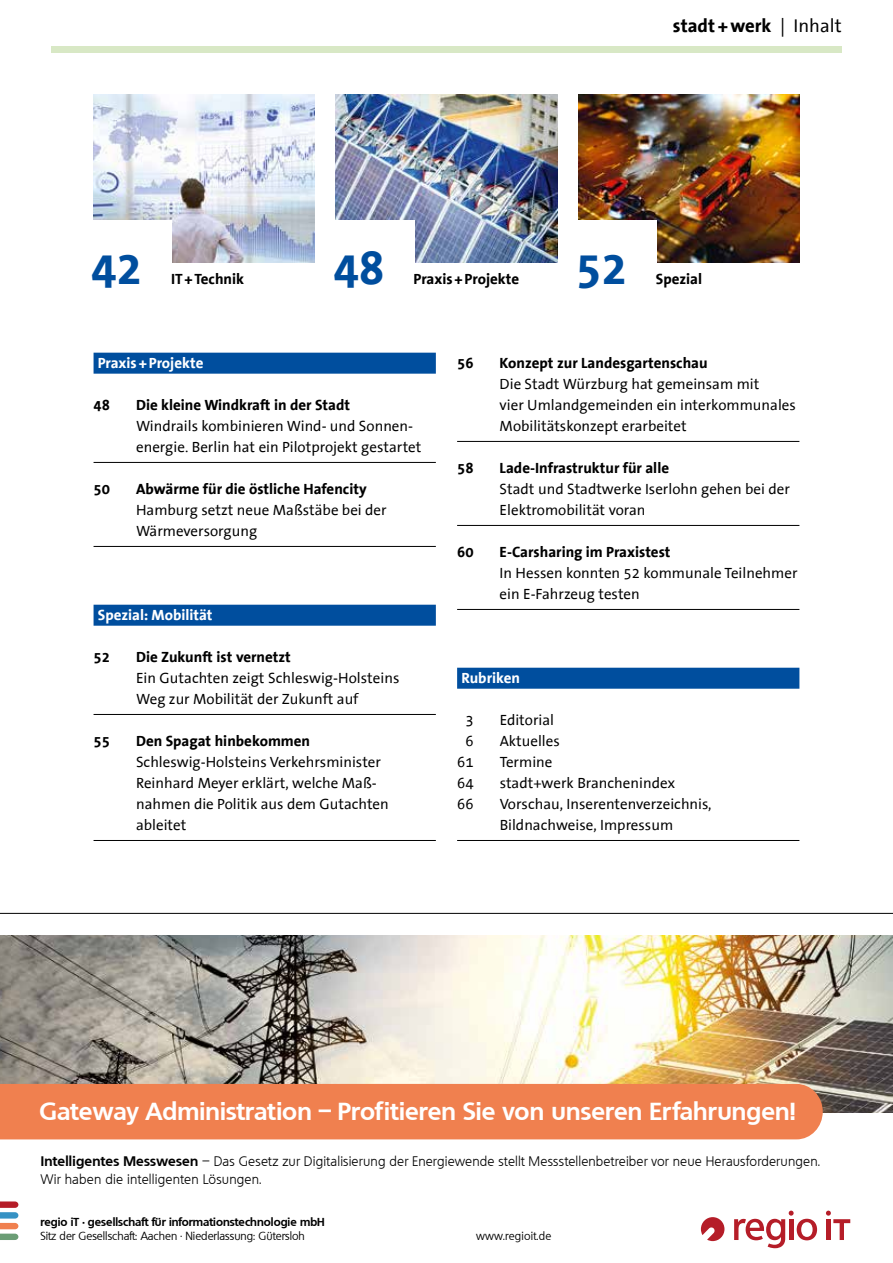
<style>
.page{position:relative;width:893px;height:1263px;background:#fff}
.page>*{position:absolute;margin:0;border:0;box-sizing:border-box;transform-origin:0 0}
.t1{font:700 48px "The Sans Office";color:#004e9e}
.t2{font:700 24px "Quebec";letter-spacing:.005em;color:#fff}
.t3{font:700 18.75px "The Sans Office";color:#000}
.t4{font:15px/21px "The Sans Office";color:#000}
.t5{font:700 15px "The Sans Office";color:#000}
.t6{font:700 15px "The Sans Office";color:#fff}
.t7{font:300 13.5px/18px "Quebec";letter-spacing:.01em;color:#000}
.t8{font:11.25px "Quebec";color:#000}
.t9{font:700 11.25px "Quebec";color:#000}
.t10{font:11.25px "Quebec";letter-spacing:.02em;color:#000}
.s1{font-weight:400}
.s2{font-weight:700}
</style>
<div class="page">
<img style="left:0;top:936px;width:893px;height:177px">
<svg style="left:734px;top:1210px;width:83px;height:38px"></svg>
<svg style="left:826px;top:1210px;width:24px;height:30px"></svg>
<svg style="left:701px;top:1217px;width:23px;height:24px"></svg>
<svg style="left:0;top:1201px;width:18px;height:39px"></svg>
<div style="left:0;top:1084px;width:823px;height:55px;background:#f0804f"></div>
<div style="left:51px;top:46px;width:791px;height:6px;background:#d8e8c5"></div>
<div style="left:94px;top:353px;width:342px;height:21px;background:#004e9e"></div>
<hr style="left:94px;top:462px;width:342px;height:1px;background:#000">
<hr style="left:94px;top:546px;width:342px;height:1px;background:#000">
<div style="left:94px;top:605px;width:342px;height:21px;background:#004e9e"></div>
<hr style="left:94px;top:714px;width:342px;height:1px;background:#000">
<hr style="left:94px;top:840px;width:342px;height:1px;background:#000">
<hr style="left:457px;top:441px;width:342px;height:1px;background:#000">
<hr style="left:457px;top:525px;width:342px;height:1px;background:#000">
<hr style="left:457px;top:609px;width:342px;height:1px;background:#000">
<div style="left:457px;top:668px;width:342px;height:21px;background:#004e9e"></div>
<hr style="left:457px;top:840px;width:342px;height:1px;background:#000">
<img style="left:94px;top:95px;width:221px;height:168px">
<img style="left:336px;top:95px;width:221px;height:168px">
<img style="left:578px;top:95px;width:221px;height:168px">
<div style="left:568px;top:221px;width:89px;height:84px;background:#fff"></div>
<div style="left:325px;top:221px;width:90px;height:84px;background:#fff"></div>
<div style="left:43px;top:221px;width:129px;height:84px;background:#fff"></div>
<hr style="left:0;top:913px;width:893px;height:1px;background:#000">
<h1 class="t1" style="left:91px;top:242px;width:53px">42</h1>
<p class="t5" style="left:171px;top:271px;width:75px">IT+Technik</p>
<p class="t3" style="left:673px;top:15px;width:170px">stadt +werk <span class="s1">| Inhalt</span></p>
<h1 class="t1" style="left:333px;top:242px;width:53px">48</h1>
<p class="t5" style="left:414px;top:271px;width:107px">Praxis+Projekte</p>
<h1 class="t1" style="left:576px;top:242px;width:53px">52</h1>
<p class="t5" style="left:656px;top:271px;width:48px">Spezial</p>
<p class="t6" style="left:98px;top:355px;width:107px">Praxis+Projekte</p>
<p class="t5" style="left:94px;top:397px;width:18px">48</p>
<p class="t5" style="left:136px;top:397px;width:216px">Die kleine Windkraft in der Stadt</p>
<p class="t4" style="left:136px;top:416px;width:287px">Windrails kombinieren Wind- und Sonnen&shy;energie. Berlin hat ein Pilotprojekt gestartet</p>
<p class="t5" style="left:94px;top:481px;width:18px">50</p>
<p class="t5" style="left:136px;top:481px;width:232px">Abwärme für die östliche Hafencity</p>
<p class="t4" style="left:136px;top:500px;width:252px">Hamburg setzt neue Maßstäbe bei der<br>Wärmeversorgung</p>
<p class="t6" style="left:98px;top:607px;width:116px">Spezial: Mobilität</p>
<p class="t5" style="left:94px;top:649px;width:18px">52</p>
<p class="t5" style="left:136px;top:649px;width:156px">Die Zukunft ist vernetzt</p>
<p class="t4" style="left:136px;top:668px;width:265px">Ein Gutachten zeigt Schleswig-Holsteins<br>Weg zur Mobilität der Zukunft auf</p>
<p class="t5" style="left:94px;top:733px;width:18px">55</p>
<p class="t5" style="left:136px;top:733px;width:176px">Den Spagat hinbekommen</p>
<p class="t4" style="left:136px;top:752px;width:254px">Schleswig-Holsteins Verkehrsminister<br>Reinhard Meyer erklärt, welche Maß&shy;nahmen die Politik aus dem Gutachten ableitet</p>
<p class="t5" style="left:457px;top:355px;width:18px">56</p>
<p class="t5" style="left:500px;top:355px;width:210px">Konzept zur Landesgartenschau</p>
<p class="t4" style="left:500px;top:374px;width:298px">Die Stadt Würzburg hat gemeinsam mit<br>vier Umlandgemeinden ein interkommunales<br>Mobilitätskonzept erarbeitet</p>
<p class="t5" style="left:457px;top:460px;width:18px">58</p>
<p class="t5" style="left:500px;top:460px;width:171px">Lade-Infrastruktur für alle</p>
<p class="t4" style="left:500px;top:479px;width:292px">Stadt und Stadtwerke Iserlohn gehen bei der<br>Elektromobilität voran</p>
<p class="t5" style="left:457px;top:544px;width:18px">60</p>
<p class="t5" style="left:500px;top:544px;width:172px">E-Carsharing im Praxistest</p>
<p class="t4" style="left:500px;top:563px;width:299px">In Hessen konnten 52 kommunale Teilnehmer ein E-Fahrzeug testen</p>
<p class="t6" style="left:461px;top:670px;width:60px">Rubriken</p>
<p class="t4" style="left:465px;top:710px;width:10px">3</p>
<p class="t4" style="left:500px;top:710px;width:56px">Editorial</p>
<p class="t4" style="left:465px;top:731px;width:10px">6</p>
<p class="t4" style="left:500px;top:731px;width:62px">Aktuelles</p>
<p class="t4" style="left:457px;top:752px;width:18px">61</p>
<p class="t4" style="left:500px;top:752px;width:54px">Termine</p>
<p class="t4" style="left:457px;top:773px;width:18px">64</p>
<p class="t4" style="left:500px;top:773px;width:177px">stadt+werk Branchenindex</p>
<p class="t4" style="left:457px;top:794px;width:18px">66</p>
<p class="t4" style="left:500px;top:794px;width:213px">Vorschau, Inserentenverzeichnis,<br>Bildnachweise, Impressum</p>
<h2 class="t2" style="left:40px;top:1096px;width:758px">Gateway Administration – Profitieren Sie von unseren Erfahrungen!</h2>
<p class="t7" style="left:41px;top:1152px;width:780px"><span class="s2">Intelligentes Messwesen</span> <span class="s1">–</span> Das Gesetz zur Digitalisierung der Energiewende stellt Messstellenbetreiber vor neue Herausforderungen.<br>Wir haben die intelligenten Lösungen.</p>
<p class="t9" style="left:40px;top:1215px;width:286px">regio iT • gesellschaft für informationstechnologie mbH</p>
<p class="t8" style="left:40px;top:1228px;width:266px">Sitz der Gesellschaft: Aachen . Niederlassung: Gütersloh</p>
<p class="t10" style="left:476px;top:1229px;width:77px">www.regioit.de</p>
</div>
